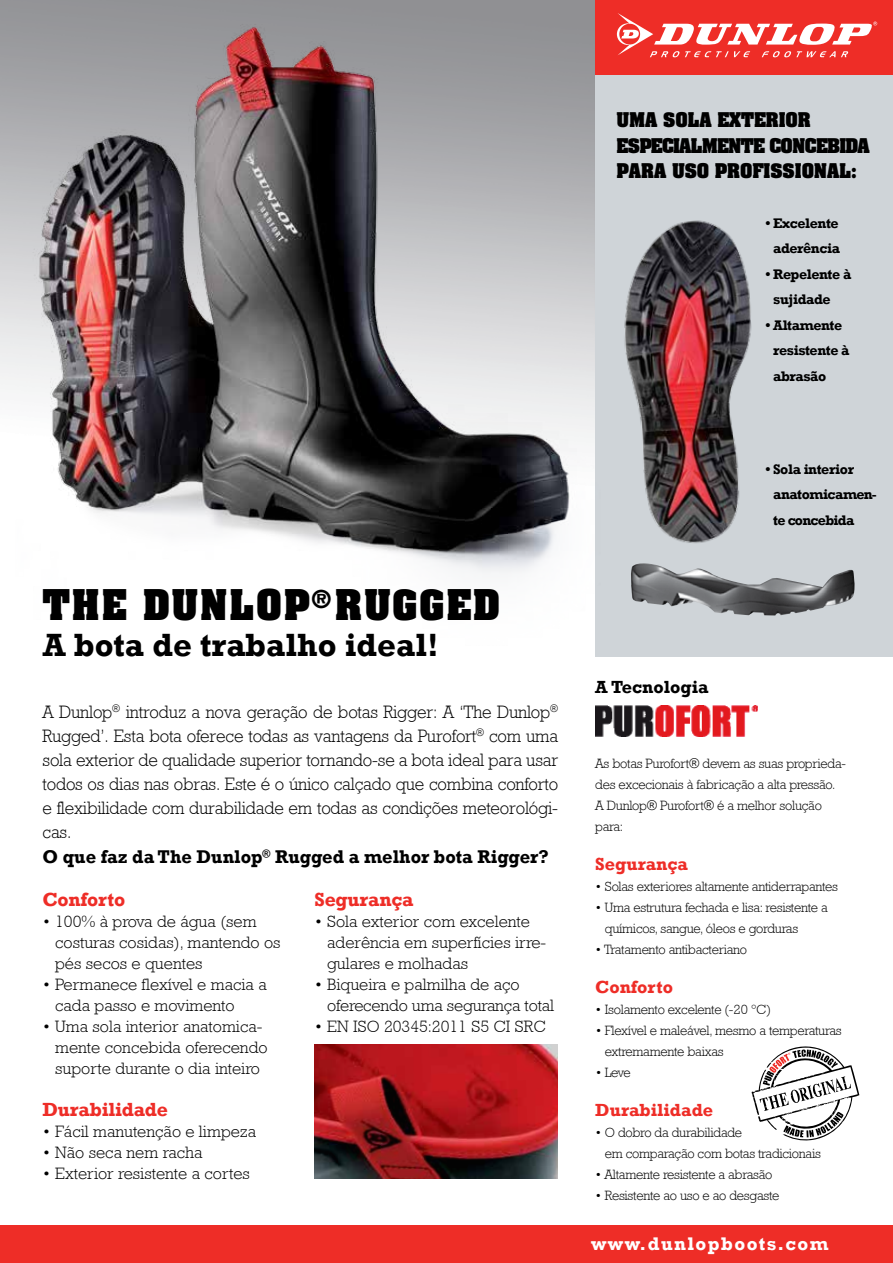
<style>
.page{position:relative;width:893px;height:1263px;background:#fff}
.page>*{position:absolute;margin:0;border:0;box-sizing:border-box;transform-origin:0 0}
.t1{font:700 36px "Aachen";letter-spacing:.06em;color:#000}
.t2{font:700 33px "Rockwell";color:#000}
.t3{font:700 19.5px "Rockwell";letter-spacing:-.01em;color:#ee2d27}
.t4{font:700 18.9px "Rockwell";color:#000}
.t5{font:700 18.75px "Rockwell";letter-spacing:.075em;color:#fff}
.t6{font:300 18px/24px "Rockwell";letter-spacing:-.01em;color:#000;text-align:justify;scale:.95 1}
.t7{font:700 18px "Rockwell";color:#ee2d27}
.t8{font:700 18px "Rockwell";color:#000}
.t9{font:700 17.25px "Aachen";letter-spacing:-.02em;color:#000}
.t10{font:300 16.5px/21px "Rockwell";color:#000}
.t11{font:700 14.25px/25.5px "Rockwell";letter-spacing:-.03em;color:#000}
.t12{font:300 13.5px/21px "Rockwell";letter-spacing:-.02em;color:#000}
</style>
<div class="page">
<div style="left:595px;top:74px;width:298px;height:583px;background:#cfd4d8"></div>
<div style="left:595px;top:0;width:298px;height:75px;background:#ee2d27"></div>
<svg style="left:617px;top:13px;width:260px;height:44px"></svg>
<div style="left:0;top:1225px;width:893px;height:38px;background:#ee2d27"></div>
<img style="left:600px;top:705px;width:158px;height:31px">
<svg style="left:752px;top:1046px;width:107px;height:95px"></svg>
<img style="left:0;top:0;width:600px;height:737px">
<img style="left:540px;top:173px;width:212px;height:423px">
<img style="left:630px;top:563px;width:225px;height:53px">
<img style="left:315px;top:1044px;width:243px;height:135px">
<p class="t9" style="left:617px;top:107px;width:60px">UMA SOLA</p>
<p class="t9" style="left:717px;top:107px;width:37px">EXTERIOR</p>
<p class="t9" style="left:617px;top:133px;width:13px">ESPE</p>
<p class="t9" style="left:662px;top:133px;width:68px">CIALMENTE</p>
<p class="t9" style="left:769px;top:133px;width:59px">CONCEBIDA</p>
<p class="t9" style="left:617px;top:158px;width:14px">PARA</p>
<p class="t9" style="left:672px;top:158px;width:14px">USO</p>
<p class="t9" style="left:715px;top:158px;width:14px">PRO</p>
<p class="t9" style="left:752px;top:158px;width:23px">FISSIONAL</p>
<p class="t9" style="left:851px;top:158px;width:7px">:</p>
<p class="t11" style="left:765px;top:210px;width:76px;text-align:center">• Excelente aderência</p>
<p class="t11" style="left:773px;top:261px;width:80px;text-indent:-8px">• Repelente à sujidade</p>
<p class="t11" style="left:773px;top:312px;width:78px;text-indent:-8px">• Altamente resistente à abrasão</p>
<h1 class="t1" style="left:43px;top:578px;width:458px">THE DUNLOP<sup>®</sup> RUGGED</h1>
<h2 class="t2" style="left:43px;top:625px;width:397px">A bota de trabalho ideal!</h2>
<p class="t6" style="left:43px;top:700px;width:544px">A Dunlop<sup>®</sup> introduz a nova geração de botas Rigger: A ‘The Dunlop<sup>® </sup>Rugged’. Esta bota oferece todas as vantagens da Purofort<sup>®</sup> com uma sola exterior de qualidade superior tornando-se a bota ideal para usar todos os dias nas obras. Este é o único calçado que combina conforto e flexibilidade com durabilidade em todas as condições meteorológi&shy;cas.</p>
<h3 class="t4" style="left:43px;top:846px;width:508px">O que faz da The Dunlop<sup>®</sup> Rugged a melhor bota Rigger?</h3>
<h3 class="t3" style="left:43px;top:887px;width:84px">Conforto</h3>
<p class="t10" style="left:55px;top:910px;width:227px;text-indent:-13px">• 100% à prova de água (sem costuras cosidas), mantendo os pés secos e quentes</p>
<p class="t10" style="left:55px;top:973px;width:213px;text-indent:-13px">• Permanece flexível e macia a cada passo e movimento</p>
<p class="t10" style="left:55px;top:1015px;width:214px;text-indent:-13px">• Uma sola interior anatomica&shy;mente concebida oferecendo suporte durante o dia inteiro</p>
<h3 class="t3" style="left:43px;top:1097px;width:127px">Durabilidade</h3>
<p class="t10" style="left:43px;top:1120px;width:215px">• Fácil manutenção e limpeza</p>
<p class="t10" style="left:43px;top:1141px;width:161px">• Não seca nem racha</p>
<p class="t10" style="left:43px;top:1162px;width:209px">• Exterior resistente a cortes</p>
<h3 class="t3" style="left:314px;top:887px;width:100px">Segurança</h3>
<p class="t10" style="left:327px;top:910px;width:221px;text-indent:-13px">• Sola exterior com excelente aderência em superfícies irre&shy;gulares e molhadas</p>
<p class="t10" style="left:327px;top:973px;width:228px;text-indent:-13px">• Biqueira e palmilha de aço oferecendo uma segurança total</p>
<p class="t10" style="left:314px;top:1015px;width:233px">• EN ISO 20345:2011 S5 CI SRC</p>
<p class="t11" style="left:773px;top:456px;width:105px;text-indent:-8px">• Sola interior anatomicamen&shy;te concebida</p>
<h3 class="t8" style="left:595px;top:676px;width:115px">A Tecnologia</h3>
<p class="t12" style="left:595px;top:753px;width:252px">As botas Purofort® devem as suas proprieda&shy;des excecionais à fabricação a alta pressão.<br>A Dunlop® Purofort® é a melhor solução para:</p>
<h3 class="t7" style="left:595px;top:853px;width:94px">Segurança</h3>
<p class="t12" style="left:595px;top:876px;width:244px">• Solas exteriores altamente antiderrapantes</p>
<p class="t12" style="left:605px;top:897px;width:224px;text-indent:-10px">• Uma estrutura fechada e lisa: resistente a químicos, sangue, óleos e gorduras</p>
<p class="t12" style="left:595px;top:939px;width:153px">• Tratamento antibacteriano</p>
<h3 class="t7" style="left:595px;top:976px;width:79px">Conforto</h3>
<p class="t12" style="left:595px;top:999px;width:177px">• Isolamento excelente (-20 ºC)</p>
<p class="t12" style="left:605px;top:1020px;width:238px;text-indent:-10px">• Flexível e maleável, mesmo a temperaturas extremamente baixas</p>
<p class="t12" style="left:595px;top:1062px;width:37px">• Leve</p>
<h3 class="t7" style="left:595px;top:1099px;width:119px">Durabilidade</h3>
<p class="t12" style="left:605px;top:1122px;width:218px;text-indent:-10px">• O dobro da durabilidade<br>em comparação com botas tradicionais</p>
<p class="t12" style="left:595px;top:1164px;width:179px">• Altamente resistente a abrasão</p>
<p class="t12" style="left:595px;top:1185px;width:186px">• Resistente ao uso e ao desgaste</p>
<h3 class="t5" style="left:591px;top:1232px;width:239px">www.dunlopboots.com</h3>
</div>
